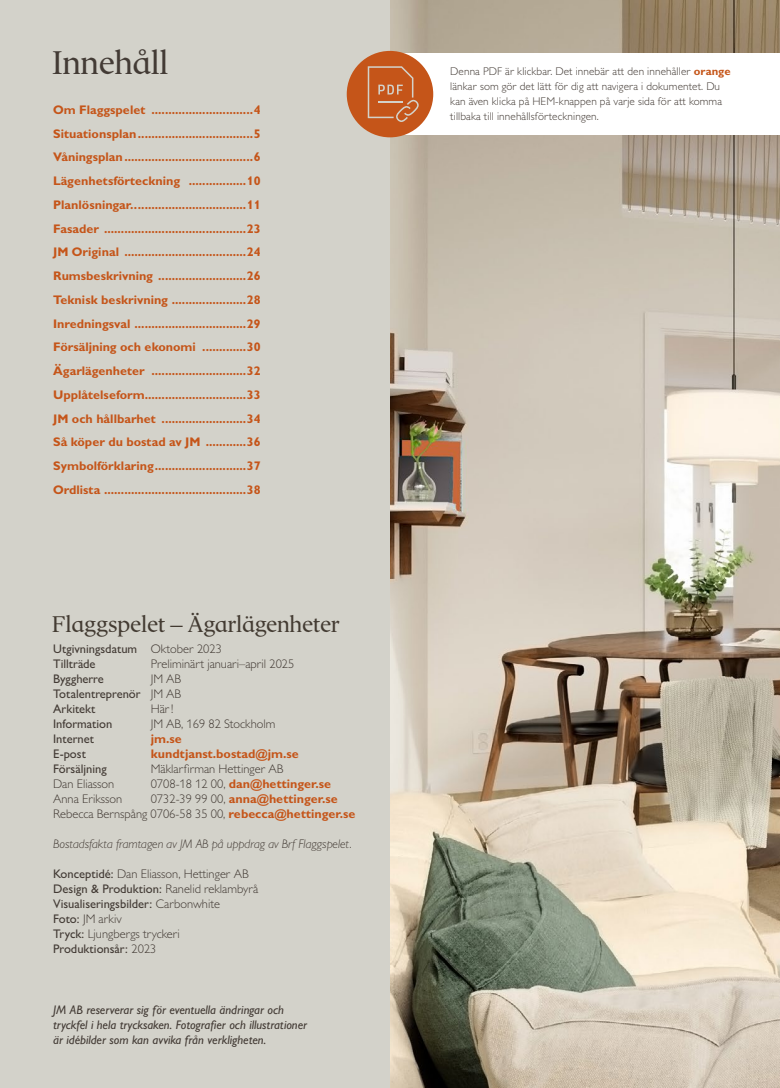
<style>
.page{position:relative;width:780px;height:1088px;background:#fff}
.page>*{position:absolute;margin:0;border:0;box-sizing:border-box;transform-origin:0 0}
.t1{font:32.5px "JM Serif";letter-spacing:-.01em;color:#433b35}
.t2{font:22.5px "JM Serif";letter-spacing:-.01em;color:#433b32}
.t3{font:700 12.5px/23.8px "Gill Sansfor JM";color:#c55519;text-align:justify}
.t4{font:300 12.5px/15px "Gill Sansfor JM";color:#433b35}
.t5{font:italic 12.5px/15px "Gill Sansfor JM";color:#433b35}
.t6{font:12.5px/15px "Gill Sansfor JM";color:#433b35}
.t7{font:italic 300 12.5px "Gill Sansfor JM";color:#433b35}
.t8{font:300 11.25px/15px "Gill Sansfor JM";letter-spacing:.01em;color:#433b35}
.s1{font-weight:300}
.s2{font-weight:300;color:#433b35}
.s3{font-weight:700;color:#c55519}
.s4{font-weight:400}
</style>
<div class="page">
<div style="left:0;top:0;width:390px;height:1088px;background:#d3d2ca"></div>
<img style="left:390px;top:0;width:390px;height:1088px">
<div style="left:390px;top:53px;width:390px;height:82px;background:#fff"></div>
<div style="left:347px;top:51px;width:86px;height:86px;background:#c55519;border-radius:50%"></div>
<svg style="left:368px;top:66px;width:50px;height:56px"></svg>
<h1 class="t1" style="left:52px;top:42px;width:118px">Innehåll</h1>
<p class="t3" style="left:53px;top:97px;width:209px">Om Flaggspelet ..............................4<br>Situationsplan..................................5<br>Våningsplan......................................6<br>Lägenhetsförteckning .................10<br>Planlösningar..................................11<br>Fasader ..........................................23<br>JM Original ....................................24<br>Rumsbeskrivning ..........................26<br>Teknisk beskrivning ......................28<br>Inredningsval .................................29<br>Försäljning och ekonomi .............30<br>Ägarlägenheter ............................32<br>Upplåtelseform..............................33<br>JM och hållbarhet .........................34<br>Så köper du bostad av JM ............36<br>Symbolförklaring...........................37<br>Ordlista ..........................................38</p>
<h2 class="t2" style="left:52px;top:610px;width:289px">Flaggspelet – Ägarlägenheter</h2>
<p class="t6" style="left:53px;top:641px;width:170px">Utgivningsdatum <span class="s1">Oktober 2023<br></span>Tillträde</p>
<p class="t4" style="left:151px;top:656px;width:145px">Preliminärt januari–april 2025</p>
<p class="t6" style="left:53px;top:671px;width:129px;text-align:justify;text-indent:98px"><span class="s1">JM AB </span>Totalentreprenör <span class="s1">JM AB </span>Arkitekt</p>
<p class="t6" style="left:53px;top:671px;width:52px">Byggherre</p>
<p class="t4" style="left:151px;top:701px;width:24px">Här!</p>
<p class="t6" style="left:53px;top:716px;width:61px">Information</p>
<p class="t4" style="left:151px;top:716px;width:126px">JM AB, 169 82 Stockholm</p>
<p class="t6" style="left:53px;top:731px;width:42px">Internet</p>
<p class="t3" style="left:151px;top:726px;width:33px">jm.se</p>
<p class="t6" style="left:53px;top:746px;width:34px">E-post</p>
<p class="t3" style="left:151px;top:741px;width:150px">kundtjanst.bostad@jm.se</p>
<p class="t6" style="left:53px;top:761px;width:55px">Försäljning</p>
<p class="t4" style="left:151px;top:761px;width:134px">Mäklarfirman Hettinger AB</p>
<p class="t4" style="left:53px;top:776px;width:63px">Dan Eliasson</p>
<p class="t3" style="left:151px;top:771px;width:182px"><span class="s2">0708-18 12 00,</span> dan@hettinger.se</p>
<p class="t4" style="left:53px;top:791px;width:71px">Anna Eriksson</p>
<p class="t4" style="left:53px;top:791px;width:304px;text-indent:98px">0732-39 99 00, <span class="s3">anna@hettinger.se<br></span>Rebecca Bernspång 0706-58 35 00, <span class="s3">rebecca@hettinger.se</span></p>
<p class="t7" style="left:53px;top:836px;width:300px">Bostadsfakta framtagen av JM AB på uppdrag av Brf Flaggspelet.</p>
<p class="t4" style="left:53px;top:866px;width:206px"><span class="s4">Konceptidé:</span> Dan Eliasson, Hettinger AB<br><span class="s4">Design &amp; Produktion:</span> Ranelid reklambyrå<br><span class="s4">Visualiseringsbilder:</span> Carbonwhite<br><span class="s4">Foto:</span> JM arkiv<br><span class="s4">Tryck:</span> Ljungbergs tryckeri<br><span class="s4">Produktionsår:</span> 2023</p>
<p class="t5" style="left:53px;top:1002px;width:255px">JM AB reserverar sig för eventuella ändringar och tryckfel i hela trycksaken. Fotografier och illustrationer är idébilder som kan avvika från verkligheten.</p>
<p class="t8" style="left:450px;top:64px;width:282px">Denna PDF är klickbar. Det innebär att den innehåller <span class="s3">orange </span>länkar som gör det lätt för dig att navigera i dokumentet. Du kan även klicka på HEM-knappen på varje sida för att komma tillbaka till innehållsförteckningen.</p>
</div>
